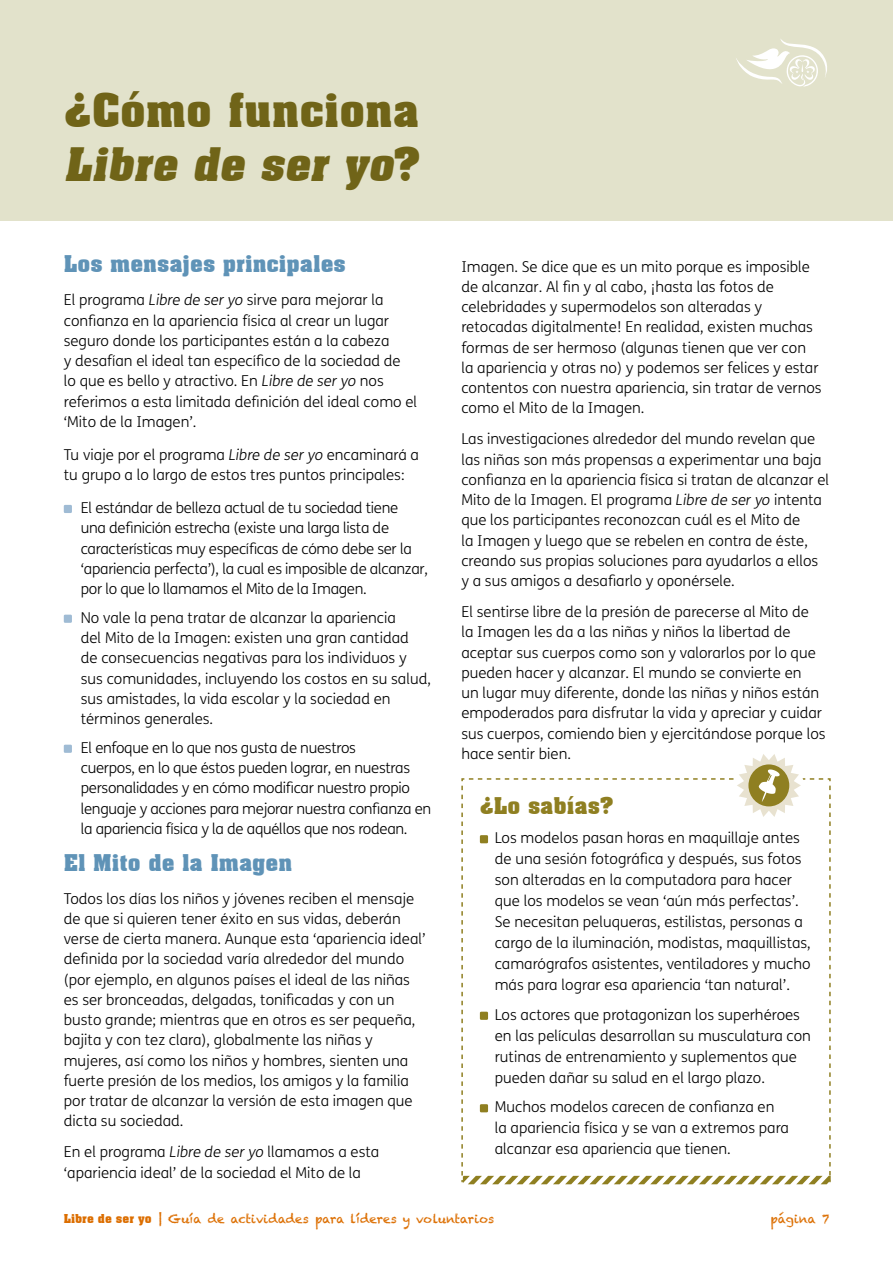
<style>
.page{position:relative;width:893px;height:1263px;background:#fff}
.page>*{position:absolute;margin:0;border:0;box-sizing:border-box;transform-origin:0 0}
.t1{font:700 45px/54px "Aachen BT";color:#706418}
.t2{font:700 22.5px "Aachen BT";color:#5f93b7}
.t3{font:700 22.5px "Aachen BT";color:#8f7f21}
.t4{font:300 15px/20.2px "FS Me";color:#000}
.t5{font:300 15px/20.2px "FS Me";letter-spacing:-.02em;color:#000}
.t6{font:12px "Chalkduster";color:#dc6e00}
.s1{font-style:italic}
.s2{font-family:"Aachen BT";font-weight:700}
</style>
<div class="page">
<div style="left:0;top:0;width:893px;height:221px;background:#e2e2cb"></div>
<svg style="left:736px;top:39px;width:91px;height:48px"></svg>
<div style="left:64px;top:505px;width:8px;height:8px;background:#9fbbd4"></div>
<div style="left:64px;top:615px;width:8px;height:8px;background:#9fbbd4"></div>
<div style="left:64px;top:745px;width:8px;height:8px;background:#9fbbd4"></div>
<svg style="left:461px;top:754px;width:370px;height:430px"></svg>
<h1 class="t1" style="left:64px;top:83px;width:359px">¿Cómo funciona<br><span class="s1">Libre de ser yo</span>?</h1>
<h2 class="t2" style="left:64px;top:250px;width:284px">Los mensajes principales</h2>
<p class="t4" style="left:64px;top:289px;width:355px">El programa <span class="s1">Libre de ser yo</span> sirve para mejorar la confianza en la apariencia física al crear un lugar seguro donde los participantes están a la cabeza<br>y desafían el ideal tan específico de la sociedad de<br>lo que es bello y atractivo. En <span class="s1">Libre de ser yo</span> nos referimos a esta limitada definición del ideal como el ‘Mito de la Imagen’.</p>
<p class="t4" style="left:64px;top:444px;width:357px">Tu viaje por el programa <span class="s1">Libre de ser yo</span> encaminará a tu grupo a lo largo de estos tres puntos principales:</p>
<p class="t5" style="left:81px;top:497px;width:349px">El estándar de belleza actual de tu sociedad tiene<br>una definición estrecha (existe una larga lista de características muy específicas de cómo debe ser la ‘apariencia perfecta’), la cual es imposible de alcanzar, por lo que lo llamamos el Mito de la Imagen.</p>
<p class="t4" style="left:81px;top:607px;width:352px">No vale la pena tratar de alcanzar la apariencia<br>del Mito de la Imagen: existen una gran cantidad<br>de consecuencias negativas para los individuos y sus comunidades, incluyendo los costos en su salud, sus amistades, la vida escolar y la sociedad en términos generales.</p>
<p class="t5" style="left:81px;top:737px;width:352px">El enfoque en lo que nos gusta de nuestros<br>cuerpos, en lo que éstos pueden lograr, en nuestras personalidades y en cómo modificar nuestro propio lenguaje y acciones para mejorar nuestra confianza en la apariencia física y la de aquéllos que nos rodean.</p>
<h2 class="t2" style="left:64px;top:848px;width:230px">El Mito de la Imagen</h2>
<p class="t4" style="left:64px;top:888px;width:363px">Todos los días los niños y jóvenes reciben el mensaje de que si quieren tener éxito en sus vidas, deberán verse de cierta manera. Aunque esta ‘apariencia ideal’ definida por la sociedad varía alrededor del mundo (por ejemplo, en algunos países el ideal de las niñas es ser bronceadas, delgadas, tonificadas y con un busto grande; mientras que en otros es ser pequeña, bajita y con tez clara), globalmente las niñas y mujeres, así como los niños y hombres, sienten una fuerte presión de los medios, los amigos y la familia por tratar de alcanzar la versión de esta imagen que dicta su sociedad.</p>
<p class="t4" style="left:64px;top:1141px;width:317px">En el programa <span class="s1">Libre de ser yo</span> llamamos a esta ‘apariencia ideal’ de la sociedad el Mito de la</p>
<p class="t4" style="left:461px;top:256px;width:362px">Imagen. Se dice que es un mito porque es imposible de alcanzar. Al fin y al cabo, ¡hasta las fotos de celebridades y supermodelos son alteradas y retocadas digitalmente! En realidad, existen muchas formas de ser hermoso (algunas tienen que ver con la apariencia y otras no) y podemos ser felices y estar contentos con nuestra apariencia, sin tratar de vernos como el Mito de la Imagen.</p>
<p class="t4" style="left:461px;top:429px;width:369px">Las investigaciones alrededor del mundo revelan que las niñas son más propensas a experimentar una baja confianza en la apariencia física si tratan de alcanzar el Mito de la Imagen. El programa <span class="s1">Libre de ser yo</span> intenta que los participantes reconozcan cuál es el Mito de<br>la Imagen y luego que se rebelen en contra de éste, creando sus propias soluciones para ayudarlos a ellos y a sus amigos a desafiarlo y oponérsele.</p>
<p class="t4" style="left:461px;top:601px;width:366px">El sentirse libre de la presión de parecerse al Mito de<br>la Imagen les da a las niñas y niños la libertad de aceptar sus cuerpos como son y valorarlos por lo que pueden hacer y alcanzar. El mundo se convierte en<br>un lugar muy diferente, donde las niñas y niños están empoderados para disfrutar la vida y apreciar y cuidar sus cuerpos, comiendo bien y ejercitándose porque los hace sentir bien.</p>
<h2 class="t3" style="left:480px;top:791px;width:136px">¿Lo sabías?</h2>
<p class="t4" style="left:495px;top:827px;width:318px;line-height:21px">Los modelos pasan horas en maquillaje antes de una sesión fotográfica y después, sus fotos son alteradas en la computadora para hacer que los modelos se vean ‘aún más perfectas’.<br>Se necesitan peluqueras, estilistas, personas a cargo de la iluminación, modistas, maquillistas, camarógrafos asistentes, ventiladores y mucho más para lograr esa apariencia ‘tan natural’.</p>
<p class="t4" style="left:495px;top:1004px;width:318px;line-height:21px">Los actores que protagonizan los superhéroes en las películas desarrollan su musculatura con rutinas de entrenamiento y suplementos que pueden dañar su salud en el largo plazo.</p>
<p class="t4" style="left:495px;top:1096px;width:296px;line-height:21px">Muchos modelos carecen de confianza en la apariencia física y se van a extremos para alcanzar esa apariencia que tienen.</p>
<p class="t6" style="left:64px;top:1211px;width:432px"><span class="s2">Libre de ser yo</span> | Guía de actividades para líderes y voluntarios</p>
<p class="t6" style="left:770px;top:1211px;width:60px">página 7</p>
</div>
